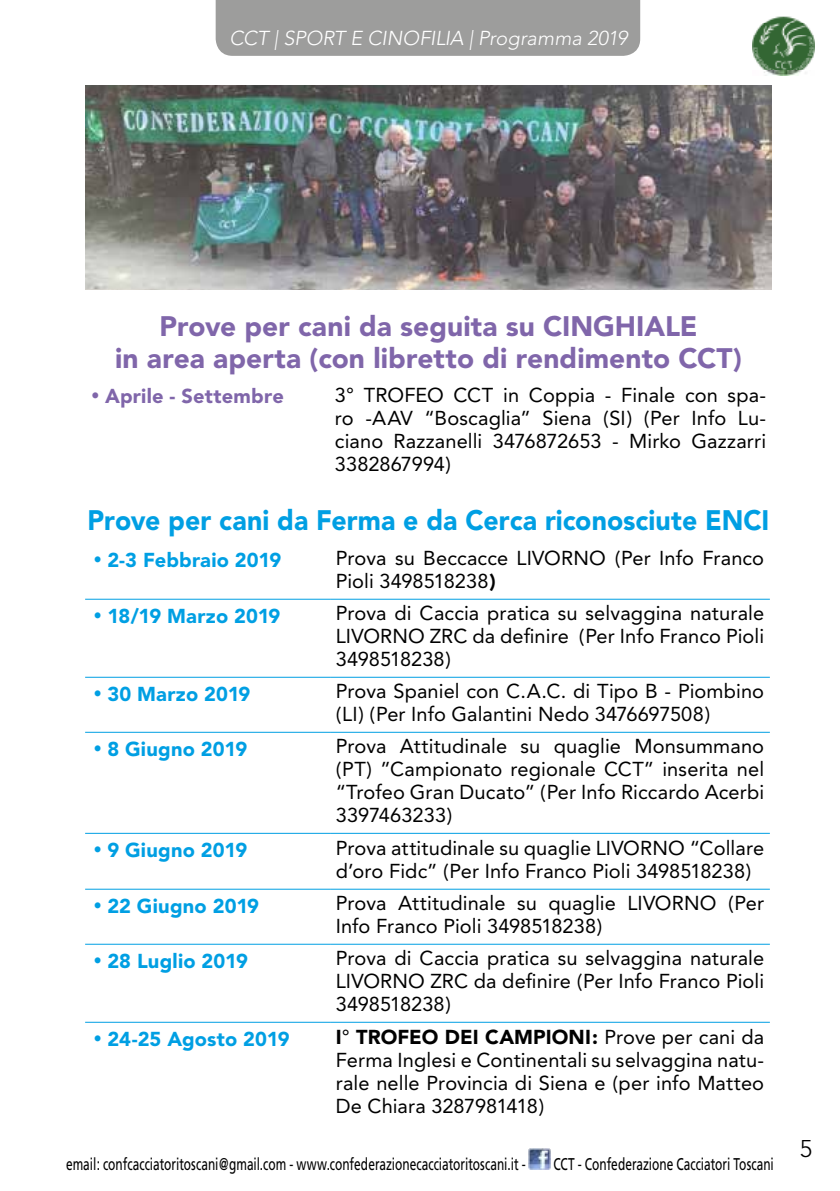
<style>
.page{position:relative;width:840px;height:1191px;background:#fff}
.page>*{position:absolute;margin:0;border:0;box-sizing:border-box;transform-origin:0 0}
.t1{font:900 28px/32.2px "Avenir";color:#8066aa;text-align:center}
.t2{font:900 28px "Avenir";color:#009fe3;scale:.95 1}
.t3{font:300 24px "Avenir";color:#000}
.t4{font:20px/23px "Avenir";letter-spacing:.005em;color:#000;text-align:justify}
.t5{font:900 20px "Avenir";letter-spacing:.005em;color:#009fe3}
.t6{font:italic 300 20px "Avenir";letter-spacing:-.005em;color:#fff}
.t7{font:900 20px "Avenir";letter-spacing:.01em;color:#8066aa}
.t8{font:17px "Frutiger";color:#000;scale:.7 1}
.s1{font-weight:900}
</style>
<div class="page">
<div style="left:215px;top:0;width:424px;height:56px;background:#9d9d9c"></div>
<img style="left:528px;top:1148px;width:22px;height:22px">
<img style="left:752px;top:16px;width:61px;height:60px">
<hr style="left:85px;top:599px;width:245px;height:1px;background:#009fe3">
<hr style="left:330px;top:599px;width:439px;height:1px;background:#009fe3">
<hr style="left:85px;top:677px;width:245px;height:1px;background:#009fe3">
<hr style="left:330px;top:677px;width:439px;height:1px;background:#009fe3">
<hr style="left:85px;top:732px;width:245px;height:1px;background:#009fe3">
<hr style="left:330px;top:732px;width:439px;height:1px;background:#009fe3">
<hr style="left:85px;top:833px;width:245px;height:1px;background:#009fe3">
<hr style="left:330px;top:833px;width:439px;height:1px;background:#009fe3">
<hr style="left:85px;top:888px;width:245px;height:1px;background:#009fe3">
<hr style="left:330px;top:888px;width:439px;height:1px;background:#009fe3">
<hr style="left:85px;top:943px;width:245px;height:1px;background:#009fe3">
<hr style="left:330px;top:943px;width:439px;height:1px;background:#009fe3">
<hr style="left:85px;top:1021px;width:245px;height:1px;background:#009fe3">
<hr style="left:330px;top:1021px;width:439px;height:1px;background:#009fe3">
<img style="left:85px;top:85px;width:686px;height:204px">
<p class="t6" style="left:229px;top:26px;width:399px">CCT | SPORT E CINOFILIA | Programma 2019</p>
<h1 class="t1" style="left:115px;top:309px;width:628px">Prove per cani da seguita su CINGHIALE<br>in area aperta (con libretto di rendimento CCT)</h1>
<p class="t7" style="left:91px;top:384px;width:194px">• Aprile - Settembre</p>
<p class="t4" style="left:334px;top:384px;width:432px">3° TROFEO CCT in Coppia - Finale con spa&shy;ro -AAV “Boscaglia” Siena (SI) (Per Info Lu&shy;ciano Razzanelli 3476872653 - Mirko Gazzarri 3382867994)</p>
<h1 class="t2" style="left:88px;top:503px;width:718px">Prove per cani da Ferma e da Cerca riconosciute ENCI</h1>
<p class="t5" style="left:93px;top:548px;width:189px">• 2-3 Febbraio 2019</p>
<p class="t4" style="left:335px;top:546px;width:429px">Prova su Beccacce LIVORNO (Per Info Franco<br>Pioli 3498518238<span class="s1">)</span></p>
<p class="t5" style="left:93px;top:604px;width:189px">• 18/19 Marzo 2019</p>
<p class="t4" style="left:335px;top:601px;width:430px">Prova di Caccia pratica su selvaggina naturale LIVORNO ZRC da definire (Per Info Franco Pioli 3498518238)</p>
<p class="t5" style="left:93px;top:682px;width:159px">• 30 Marzo 2019</p>
<p class="t4" style="left:335px;top:679px;width:429px">Prova Spaniel con C.A.C. di Tipo B - Piombino (LI) (Per Info Galantini Nedo 3476697508)</p>
<p class="t5" style="left:93px;top:737px;width:155px">• 8 Giugno 2019</p>
<p class="t4" style="left:335px;top:734px;width:429px">Prova Attitudinale su quaglie Monsummano (PT) ”Campionato regionale CCT” inserita nel “Trofeo Gran Ducato” (Per Info Riccardo Acerbi 3397463233)</p>
<p class="t5" style="left:93px;top:838px;width:155px">• 9 Giugno 2019</p>
<p class="t4" style="left:335px;top:836px;width:429px">Prova attitudinale su quaglie LIVORNO “Collare d’oro Fidc” (Per Info Franco Pioli 3498518238)</p>
<p class="t5" style="left:93px;top:894px;width:167px">• 22 Giugno 2019</p>
<p class="t4" style="left:335px;top:891px;width:429px">Prova Attitudinale su quaglie LIVORNO (Per<br>Info Franco Pioli 3498518238)</p>
<p class="t5" style="left:93px;top:949px;width:156px">• 28 Luglio 2019</p>
<p class="t4" style="left:335px;top:946px;width:430px">Prova di Caccia pratica su selvaggina naturale LIVORNO ZRC da definire (Per Info Franco Pioli 3498518238)</p>
<p class="t5" style="left:93px;top:1027px;width:198px">• 24-25 Agosto 2019</p>
<p class="t4" style="left:335px;top:1025px;width:429px"><span class="s1">I</span>° <span class="s1">TROFEO DEI CAMPIONI:</span> Prove per cani da Ferma Inglesi e Continentali su selvaggina natu&shy;rale nelle Provincia di Siena e (per info Matteo De Chiara 3287981418)</p>
<p class="t8" style="left:66px;top:1154px;width:657px">email: confcacciatoritoscani@gmail.com - www.confederazionecacciatoritoscani.it -</p>
<p class="t8" style="left:553px;top:1154px;width:316px">CCT - Confederazione Cacciatori Toscani</p>
<p class="t3" style="left:799px;top:1134px;width:14px">5</p>
</div>
